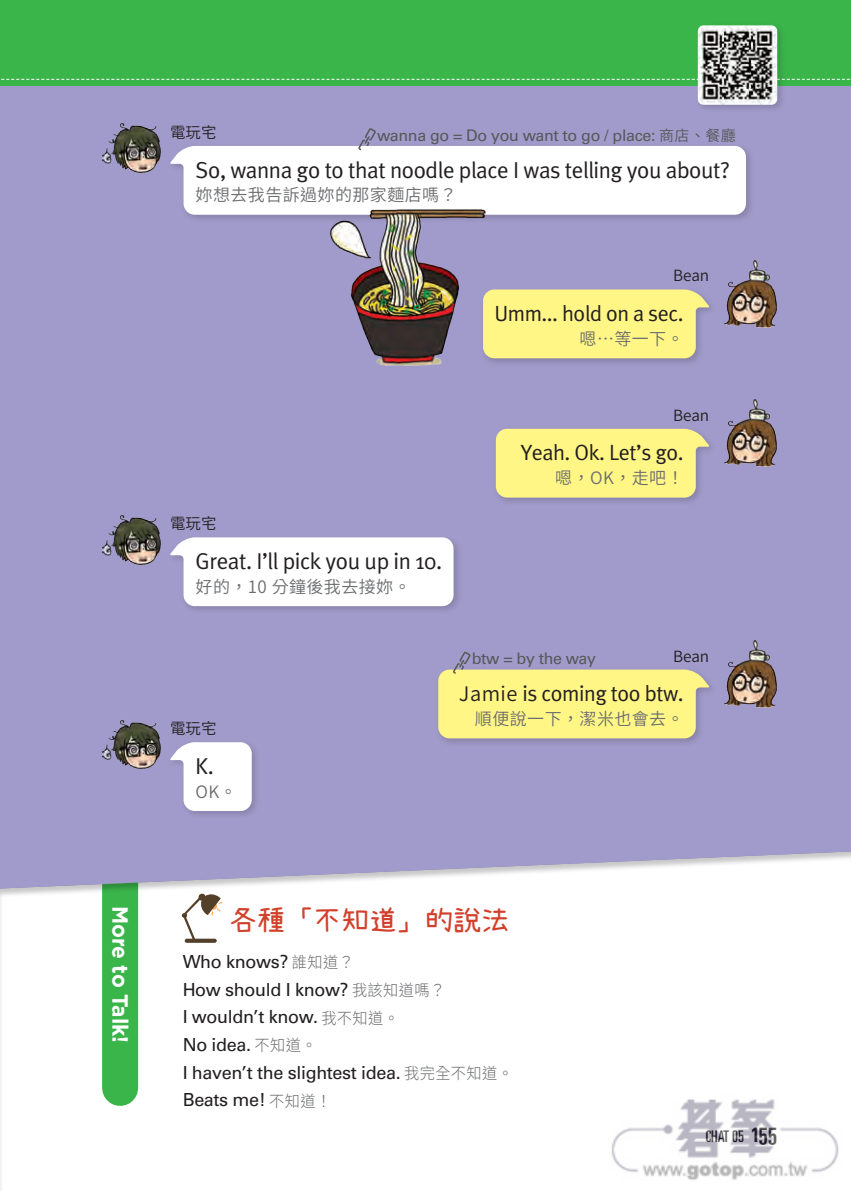
<style>
.page{position:relative;width:851px;height:1191px;background:#fff}
.page>*{position:absolute;margin:0;border:0;box-sizing:border-box;transform-origin:0 0}
.t1{font:28px "Seto Font";color:#d23f2a}
.t2{font:23px "Meta Plus Normal";letter-spacing:-.02em;color:#231f20}
.t3{font:22px "Meta Plus Normal";letter-spacing:-.02em;color:#231f20}
.t4{font:700 22px "Gotham";color:#fff;scale:.95 1}
.t5{font:18px/27.6px "Univers LT Std";letter-spacing:-.02em;color:#231f20}
.t6{font:17px "Source Han Sans TC";letter-spacing:.025em;color:#6c6d70}
.t7{font:16px "Univers LT Std";letter-spacing:-.02em;color:#57585a}
.t8{font:ultra-condensed 16px "Univers LT Std";color:#231f20}
.t9{font:15.4px "Source Han Sans TC";color:#231f20}
.s1{font-family:"Source Han Sans TC";font-size:15px}
.s2{font-family:"Source Han Sans TC";font-size:20px}
.s3{font-family:"Source Han Sans TC";font-weight:300;font-size:16px;color:#6c6d70}
.s4{font-family:"DIN Cond Bold Alternate";font-stretch:normal;font-size:24px}
</style>
<div class="page">
<div style="left:0;top:0;width:850px;height:1191px;background:#a19bcb"></div>
<div style="left:0;top:835px;width:850px;height:356px;background:#231f20;opacity:.25"></div>
<hr style="left:185px;top:938px;width:32px;height:4px;background:#534029;border-radius:2px">
<svg style="left:182px;top:893px;width:40px;height:48px;background:#d5cfc9"></svg>
<img style="left:102px;top:515px;width:59px;height:50px">
<div style="left:167px;top:534px;width:295px;height:81px;background:#231f20;opacity:.2"></div>
<div style="left:170px;top:537px;width:283px;height:69px;background:#fff"></div>
<img style="left:102px;top:720px;width:59px;height:49px">
<div style="left:167px;top:739px;width:94px;height:80px;background:#231f20;opacity:.2"></div>
<svg style="left:170px;top:742px;width:82px;height:69px;background:#eeedf5"></svg>
<img style="left:102px;top:123px;width:59px;height:50px">
<div style="left:167px;top:143px;width:588px;height:80px;background:#231f20;opacity:.2"></div>
<svg style="left:170px;top:128px;width:576px;height:87px"></svg>
<img style="left:724px;top:260px;width:53px;height:67px">
<div style="left:479px;top:286px;width:238px;height:81px;background:#231f20;opacity:.2"></div>
<svg style="left:495px;top:289px;width:214px;height:69px;background:#f8ef88"></svg>
<img style="left:724px;top:399px;width:53px;height:67px">
<div style="left:492px;top:425px;width:225px;height:81px;background:#231f20;opacity:.2"></div>
<div style="left:495px;top:429px;width:214px;height:68px;background:#fff685"></div>
<img style="left:724px;top:640px;width:53px;height:67px">
<div style="left:434px;top:666px;width:283px;height:81px;background:#231f20;opacity:.2"></div>
<svg style="left:438px;top:651px;width:271px;height:87px"></svg>
<div style="left:0;top:0;width:850px;height:85px;background:#3ab54a"></div>
<svg style="left:1px;top:79px;width:849px;height:1px"></svg>
<img style="left:314px;top:191px;width:181px;height:176px">
<div style="left:694px;top:22px;width:92px;height:92px;background:#231f20;opacity:.2"></div>
<img style="left:697px;top:25px;width:80px;height:80px">
<img style="left:595px;top:1081px;width:255px;height:108px">
<p class="t9" style="left:170px;top:124px;width:48px">電玩宅</p>
<p class="t2" style="left:195px;top:156px;width:536px">So, wanna go to that noodle place I was telling you about?</p>
<p class="t6" style="left:195px;top:186px;width:262px">妳想去我告訴過妳的那家麵店嗎？</p>
<p class="t7" style="left:377px;top:125px;width:360px">wanna go = Do you want to go / place: <span class="s1">商店、餐廳</span></p>
<p class="t9" style="left:673px;top:267px;width:38px">Bean</p>
<p class="t3" style="left:494px;top:300px;width:191px">Umm... hold on a sec.</p>
<p class="t6" style="left:579px;top:329px;width:106px">嗯…等一下。</p>
<p class="t9" style="left:170px;top:515px;width:48px">電玩宅</p>
<p class="t2" style="left:195px;top:548px;width:248px">Great. I’ll pick you up in 10.</p>
<p class="t6" style="left:195px;top:577px;width:217px">好的，10 分鐘後我去接妳。</p>
<p class="t9" style="left:673px;top:406px;width:38px">Bean</p>
<p class="t3" style="left:520px;top:439px;width:164px">Yeah. Ok. Let’s go.</p>
<p class="t6" style="left:555px;top:468px;width:130px">嗯，OK，走吧！</p>
<p class="t9" style="left:170px;top:720px;width:48px">電玩宅</p>
<p class="t2" style="left:195px;top:753px;width:20px">K.</p>
<p class="t6" style="left:195px;top:782px;width:43px">OK。</p>
<p class="t9" style="left:673px;top:647px;width:38px">Bean</p>
<p class="t3" style="left:459px;top:680px;width:226px"><span class="s2">Jamie</span> is coming too btw.</p>
<p class="t6" style="left:475px;top:709px;width:210px">順便說一下，潔米也會去。</p>
<p class="t7" style="left:471px;top:649px;width:126px">btw = by the way</p>
<p class="t4" style="left:133px;top:905px;width:146px;rotate:90deg">More to Talk!</p>
<h1 class="t1" style="left:229px;top:904px;width:281px">各種「不知道」的說法</h1>
<p class="t5" style="left:183px;top:948px;width:332px">Who knows? <span class="s3">誰知道？<br></span>How should I know? <span class="s3">我該知道嗎？<br></span>I wouldn’t know. <span class="s3">我不知道。<br></span>No idea. <span class="s3">不知道。<br></span>I haven’t the slightest idea. <span class="s3">我完全不知道。<br></span>Beats me! <span class="s3">不知道！</span></p>
<p class="t8" style="left:705px;top:1127px;width:73px">CHAT 05 <span class="s4">155</span></p>
</div>
